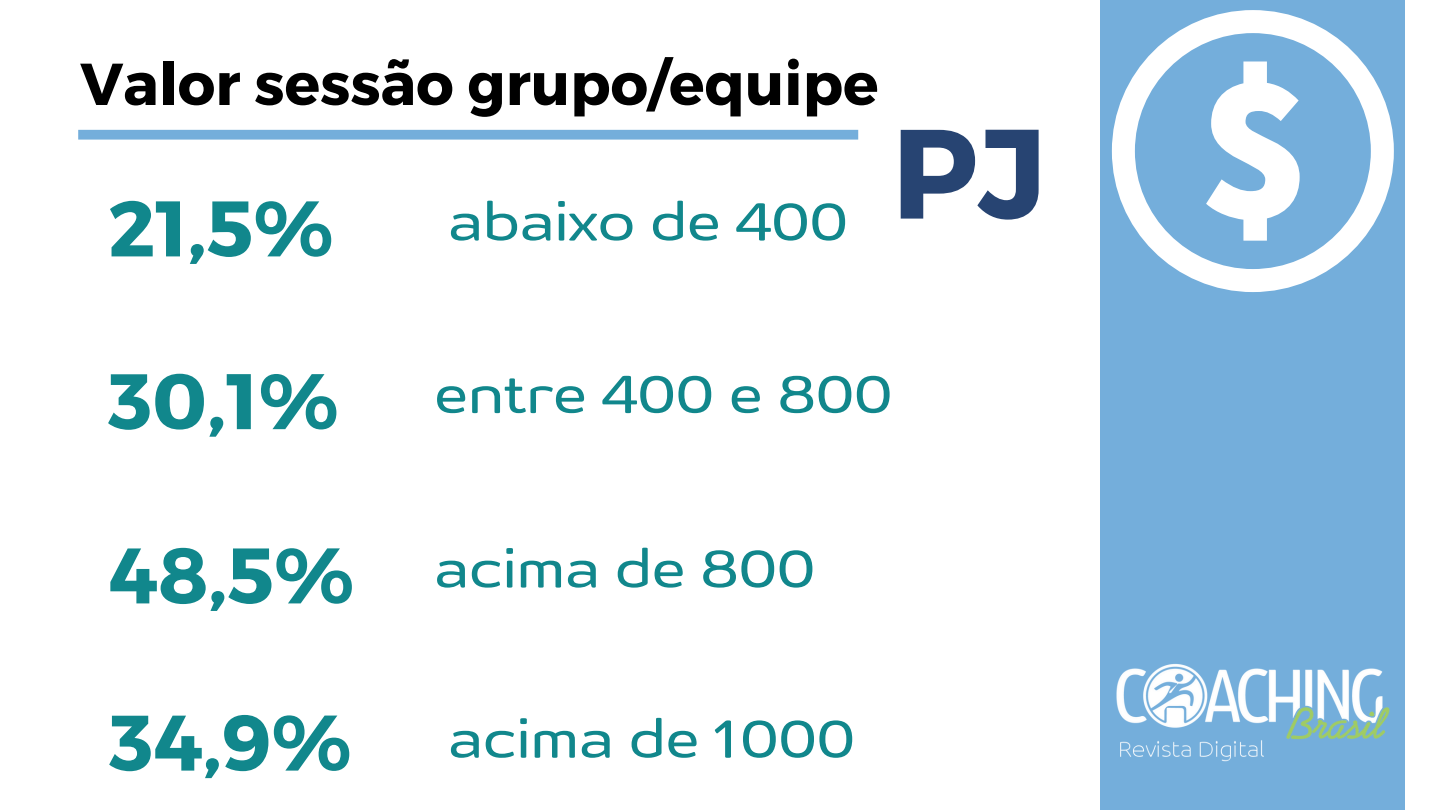
<style>
.page{position:relative;width:1440px;height:810px;background:#fff}
.page>*{position:absolute;margin:0;border:0;box-sizing:border-box;transform-origin:0 0}
.t1{font:700 126.8px "Montserrat";color:#274472}
.t2{font:700 78.5px "Montserrat";color:#11878c}
.t3{font:700 59.1px "Montserrat";color:#000}
.t4{font:57.6px "Dumondi Re Ex";color:#11878c}
.s1{font-family:"Montserrat";font-weight:700;font-size:78.5px}
</style>
<div class="page">
<div style="left:1101px;top:0;width:304px;height:810px;background:#74aedb"></div>
<div style="left:78px;top:130px;width:780px;height:10px;background:#74aedb"></div>
<svg style="left:1112px;top:10px;width:282px;height:282px"></svg>
<svg style="left:1206px;top:61px;width:94px;height:180px"></svg>
<img style="left:1116px;top:664px;width:274px;height:98px">
<p class="t3" style="left:80px;top:46px;width:800px">Valor sessão grupo/equipe</p>
<h2 class="t2" style="left:108px;top:177px;width:227px">21,5%</h2>
<p class="t4" style="left:448px;top:187px;width:401px">abaixo de 400</p>
<h1 class="t1" style="left:892px;top:91px;width:156px">PJ</h1>
<p class="t4" style="left:108px;top:359px;width:786px"><span class="s1">30,1%</span> entre 400 e 800</p>
<p class="t4" style="left:108px;top:534px;width:708px"><span class="s1">48,5%</span> acima de 800</p>
<p class="t4" style="left:109px;top:704px;width:747px"><span class="s1">34,9%</span> acima de 1000</p>
</div>
